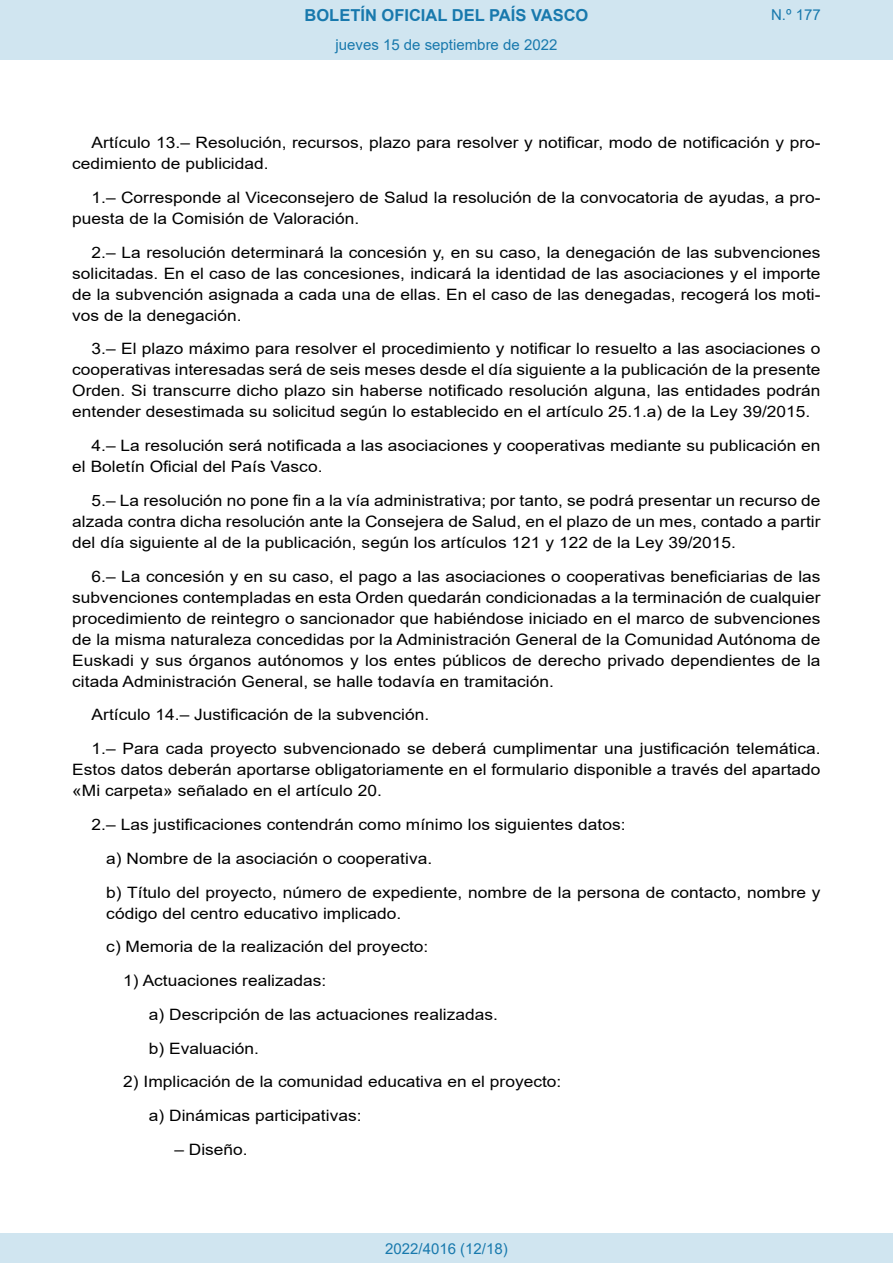
<style>
.page{position:relative;width:893px;height:1263px;background:#fff}
.page>*{position:absolute;margin:0;border:0;box-sizing:border-box;transform-origin:0 0}
.t1{font:700 16.5px "Arial";color:#1879ad}
.BOPVDetalle{font:15.6px/21px "Arial";color:#000;text-align:justify;scale:1.11 1}
.BOPVDetalle1{font:15.6px/21px "Arial";color:#000;scale:1.11 1}
.BOPVDetalle3{font:15.6px "Arial";color:#000;scale:1.11 1}
.BOPVDetalle2{font:15.6px "Arial";color:#000;scale:1.11 1}
.BOPVDetalle4{font:15.6px "Arial";color:#000;scale:1.11 1}
.Paginacion_Centro{font:15px "Arial";color:#1879ad}
</style>
<div class="page">
<div style="left:0;top:0;width:893px;height:60px;background:#d0e5f0"></div>
<div style="left:0;top:1233px;width:893px;height:30px;background:#d0e5f0"></div>
<p class="t1" style="left:305px;top:3px;width:285px">BOLETÍN OFICIAL DEL PAÍS VASCO</p>
<p class="Paginacion_Centro" style="left:336px;top:35px;width:223px">jueves 15 de septiembre de 2022</p>
<p class="Paginacion_Centro" style="left:771px;top:5px;width:51px">N.º 177</p>
<p class="BOPVDetalle" style="left:72px;top:132px;width:676px;text-indent:19px">Artículo 13.– Resolución, recursos, plazo para resolver y notificar, modo de notificación y pro&shy;cedimiento de publicidad.</p>
<p class="BOPVDetalle" style="left:72px;top:187px;width:676px;text-indent:19px">1.– Corresponde al Viceconsejero de Salud la resolución de la convocatoria de ayudas, a pro&shy;puesta de la Comisión de Valoración.</p>
<p class="BOPVDetalle" style="left:72px;top:242px;width:676px;text-indent:19px">2.– La resolución determinará la concesión y, en su caso, la denegación de las subvenciones solicitadas. En el caso de las concesiones, indicará la identidad de las asociaciones y el importe de la subvención asignada a cada una de ellas. En el caso de las denegadas, recogerá los moti&shy;vos de la denegación.</p>
<p class="BOPVDetalle" style="left:72px;top:338px;width:676px;text-indent:19px">3.– El plazo máximo para resolver el procedimiento y notificar lo resuelto a las asociaciones o cooperativas interesadas será de seis meses desde el día siguiente a la publicación de la presente Orden. Si transcurre dicho plazo sin haberse notificado resolución alguna, las entidades podrán entender desestimada su solicitud según lo establecido en el artículo 25.1.a) de la Ley 39/2015.</p>
<p class="BOPVDetalle" style="left:72px;top:435px;width:676px;text-indent:19px">4.– La resolución será notificada a las asociaciones y cooperativas mediante su publicación en el Boletín Oficial del País Vasco.</p>
<p class="BOPVDetalle" style="left:72px;top:490px;width:676px;text-indent:19px">5.– La resolución no pone fin a la vía administrativa; por tanto, se podrá presentar un recurso de alzada contra dicha resolución ante la Consejera de Salud, en el plazo de un mes, contado a partir del día siguiente al de la publicación, según los artículos 121 y 122 de la Ley 39/2015.</p>
<p class="BOPVDetalle" style="left:72px;top:566px;width:676px;text-indent:19px">6.– La concesión y en su caso, el pago a las asociaciones o cooperativas beneficiarias de las subvenciones contempladas en esta Orden quedarán condicionadas a la terminación de cualquier procedimiento de reintegro o sancionador que habiéndose iniciado en el marco de subvenciones de la misma naturaleza concedidas por la Administración General de la Comunidad Autónoma de Euskadi y sus órganos autónomos y los entes públicos de derecho privado dependientes de la citada Administración General, se halle todavía en tramitación.</p>
<p class="BOPVDetalle" style="left:92px;top:704px;width:306px">Artículo 14.– Justificación de la subvención.</p>
<p class="BOPVDetalle" style="left:72px;top:738px;width:676px;text-indent:19px">1.– Para cada proyecto subvencionado se deberá cumplimentar una justificación telemática.<br>Estos datos deberán aportarse obligatoriamente en el formulario disponible a través del apartado «Mi carpeta» señalado en el artículo 20.</p>
<p class="BOPVDetalle" style="left:92px;top:814px;width:482px">2.– Las justificaciones contendrán como mínimo los siguientes datos:</p>
<p class="BOPVDetalle1" style="left:106px;top:848px;width:295px">a) Nombre de la asociación o cooperativa.</p>
<p class="BOPVDetalle1" style="left:106px;top:881px;width:645px">b) Título del proyecto, número de expediente, nombre de la persona de contacto, nombre y código del centro educativo implicado.</p>
<p class="BOPVDetalle1" style="left:106px;top:936px;width:292px">c) Memoria de la realización del proyecto:</p>
<p class="BOPVDetalle2" style="left:123px;top:970px;width:184px">1) Actuaciones realizadas:</p>
<p class="BOPVDetalle3" style="left:149px;top:1003px;width:316px">a) Descripción de las actuaciones realizadas.</p>
<p class="BOPVDetalle3" style="left:149px;top:1037px;width:101px">b) Evaluación.</p>
<p class="BOPVDetalle2" style="left:123px;top:1071px;width:396px">2) Implicación de la comunidad educativa en el proyecto:</p>
<p class="BOPVDetalle3" style="left:149px;top:1105px;width:193px">a) Dinámicas participativas:</p>
<p class="BOPVDetalle4" style="left:174px;top:1138px;width:68px">– Diseño.</p>
<p class="Paginacion_Centro" style="left:385px;top:1238px;width:124px">2022/4016 (12/18)</p>
</div>
